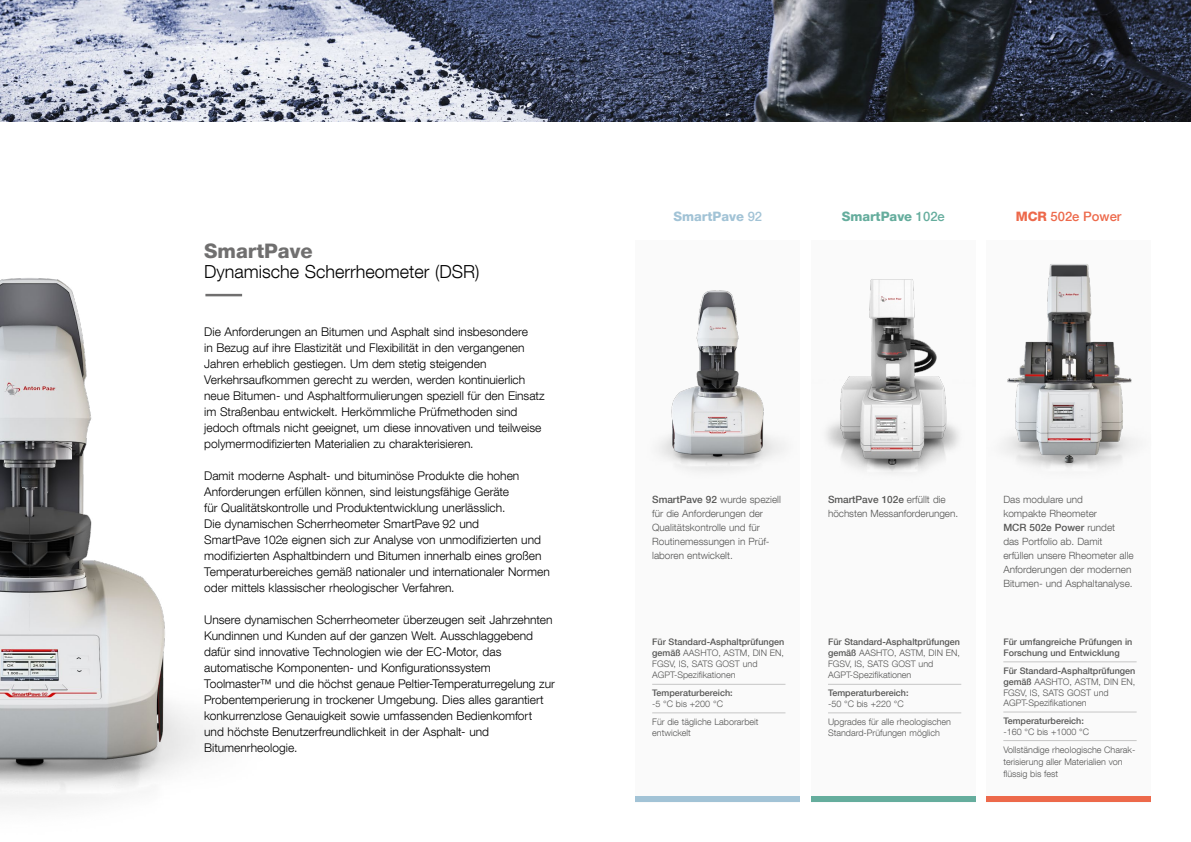
<style>
.page{position:relative;width:1191px;height:842px;background:#fff}
.page>*{position:absolute;margin:0;border:0;box-sizing:border-box;transform-origin:0 0}
.t1{font:800 20px "Helvetica Neue LT Com";color:#706f6f}
.t2{font:300 18px "Helvetica Neue LT Com";color:#000}
.t3{font:800 13px "Helvetica Neue LT Com";color:#65ad9d}
.t4{font:500 13px "Helvetica Neue LT Com";color:#ed694b}
.t5{font:800 13px "Helvetica Neue LT Com";color:#a2c3d6}
.t6{font:300 12px/16px "Helvetica Neue LT Com";color:#000}
.t7{font:300 10px/14px "Helvetica Neue LT Com";color:#575756}
.t8{font:300 9px/10.8px "Helvetica Neue LT Com";color:#575756}
.t9{font:500 9px/10.8px "Helvetica Neue LT Com";color:#575756}
.s1{font-weight:500}
.s2{font-weight:800}
</style>
<div class="page">
<img style="left:0;top:0;width:1191px;height:122px">
<img style="left:0;top:278px;width:243px;height:530px">
<hr style="left:205px;top:294px;width:37px;height:2px;background:#706f6f">
<div style="left:811px;top:240px;width:164px;height:562px;background:#fafafa"></div>
<div style="left:986px;top:240px;width:164px;height:562px;background:#fafafa"></div>
<div style="left:635px;top:240px;width:164px;height:562px;background:#fafafa"></div>
<hr style="left:828px;top:684px;width:133px;height:1px;background:#c6c6c6">
<hr style="left:828px;top:713px;width:133px;height:1px;background:#c6c6c6">
<hr style="left:1003px;top:662px;width:133px;height:1px;background:#c6c6c6">
<hr style="left:1003px;top:712px;width:133px;height:1px;background:#c6c6c6">
<hr style="left:1003px;top:740px;width:133px;height:1px;background:#c6c6c6">
<hr style="left:652px;top:684px;width:133px;height:1px;background:#c6c6c6">
<hr style="left:652px;top:713px;width:133px;height:1px;background:#c6c6c6">
<img style="left:660px;top:290px;width:119px;height:181px">
<img style="left:826px;top:279px;width:133px;height:194px">
<img style="left:1007px;top:264px;width:125px;height:204px">
<div style="left:635px;top:797px;width:164px;height:5px;background:#a2c3d6"></div>
<div style="left:811px;top:797px;width:164px;height:5px;background:#65ad9d"></div>
<div style="left:986px;top:797px;width:164px;height:5px;background:#ed694b"></div>
<h1 class="t1" style="left:204px;top:239px;width:110px">SmartPave</h1>
<h2 class="t2" style="left:204px;top:261px;width:277px">Dynamische Scherrheometer (DSR)</h2>
<p class="t6" style="left:204px;top:324px;width:342px">Die Anforderungen an Bitumen und Asphalt sind insbesondere<br>in Bezug auf ihre Elastizität und Flexibilität in den vergangenen Jahren erheblich gestiegen. Um dem stetig steigenden Verkehrsaufkommen gerecht zu werden, werden kontinuierlich neue Bitumen- und Asphaltformulierungen speziell für den Einsatz im Straßenbau entwickelt. Herkömmliche Prüfmethoden sind jedoch oftmals nicht geeignet, um diese innovativen und teilweise polymermodifizierten Materialien zu charakterisieren.</p>
<p class="t6" style="left:204px;top:468px;width:347px">Damit moderne Asphalt- und bituminöse Produkte die hohen Anforderungen erfüllen können, sind leistungsfähige Geräte<br>für Qualitätskontrolle und Produktentwicklung unerlässlich.<br>Die dynamischen Scherrheometer SmartPave 92 und<br>SmartPave 102e eignen sich zur Analyse von unmodifizierten und modifizierten Asphaltbindern und Bitumen innerhalb eines großen Temperaturbereiches gemäß nationaler und internationaler Normen oder mittels klassischer rheologischer Verfahren.</p>
<p class="t6" style="left:204px;top:612px;width:352px">Unsere dynamischen Scherrheometer überzeugen seit Jahrzehnten Kundinnen und Kunden auf der ganzen Welt. Ausschlaggebend dafür sind innovative Technologien wie der EC-Motor, das automatische Komponenten- und Konfigurationssystem Toolmaster™ und die höchst genaue Peltier-Temperaturregelung zur Probentemperierung in trockener Umgebung. Dies alles garantiert konkurrenzlose Genauigkeit sowie umfassenden Bedienkomfort und höchste Benutzerfreundlichkeit in der Asphalt- und Bitumenrheologie.</p>
<p class="t5" style="left:673px;top:208px;width:90px">SmartPave <span class="s1">92</span></p>
<p class="t3" style="left:841px;top:208px;width:105px">SmartPave <span class="s1">102e</span></p>
<p class="t4" style="left:1015px;top:208px;width:107px"><span class="s2">MCR</span> 502e Power</p>
<p class="t7" style="left:652px;top:492px;width:130px"><span class="s1">SmartPave 92</span> wurde speziell für die Anforderungen der<br>Qualitätskontrolle und für<br>Routinemessungen in Prüf-- laboren entwickelt.</p>
<p class="t8" style="left:652px;top:637px;width:133px"><span class="s1">Für Standard-Asphaltprüfungen gemäß</span> AASHTO, ASTM, DIN EN,<br>FGSV, IS, SATS GOST und<br>AGPT-Spezifikationen</p>
<p class="t9" style="left:652px;top:688px;width:82px">Temperaturbereich:</p>
<p class="t8" style="left:652px;top:695px;width:108px;line-height:17.8px">-5 °C bis +200 °C<br>Für die tägliche Laborarbeit</p>
<p class="t8" style="left:652px;top:727px;width:40px">entwickelt</p>
<p class="t7" style="left:828px;top:492px;width:132px"><span class="s1">SmartPave 102e</span> erfüllt die höchsten Messanforderungen.</p>
<p class="t8" style="left:828px;top:637px;width:133px"><span class="s1">Für Standard-Asphaltprüfungen gemäß</span> AASHTO, ASTM, DIN EN,<br>FGSV, IS, SATS GOST und<br>AGPT-Spezifikationen</p>
<p class="t9" style="left:828px;top:688px;width:82px">Temperaturbereich:</p>
<p class="t8" style="left:828px;top:695px;width:124px;line-height:17.8px">-50 °C bis +220 °C<br>Upgrades für alle rheologischen</p>
<p class="t8" style="left:828px;top:727px;width:113px">Standard-Prüfungen möglich</p>
<p class="t7" style="left:1003px;top:492px;width:132px">Das modulare und<br>kompakte Rheometer<br><span class="s1">MCR 502e Power</span> rundet<br>das Portfolio ab. Damit erfüllen unsere Rheometer alle<br>Anforderungen der modernen<br>Bitumen- und Asphaltanalyse.</p>
<p class="t9" style="left:1003px;top:637px;width:130px">Für umfangreiche Prüfungen in<br>Forschung und Entwicklung</p>
<p class="t8" style="left:1003px;top:665px;width:133px"><span class="s1">Für Standard-Asphaltprüfungen gemäß</span> AASHTO, ASTM, DIN EN,<br>FGSV, IS, SATS GOST und<br>AGPT-Spezifikationen</p>
<p class="t9" style="left:1003px;top:715px;width:82px">Temperaturbereich:</p>
<p class="t8" style="left:1003px;top:723px;width:134px;line-height:17.8px">-160 °C bis +1000 °C<br>Vollständige rheologische Charak-</p>
<p class="t8" style="left:1003px;top:755px;width:121px;line-height:12px">terisierung aller Materialien von flüssig bis fest</p>
</div>
